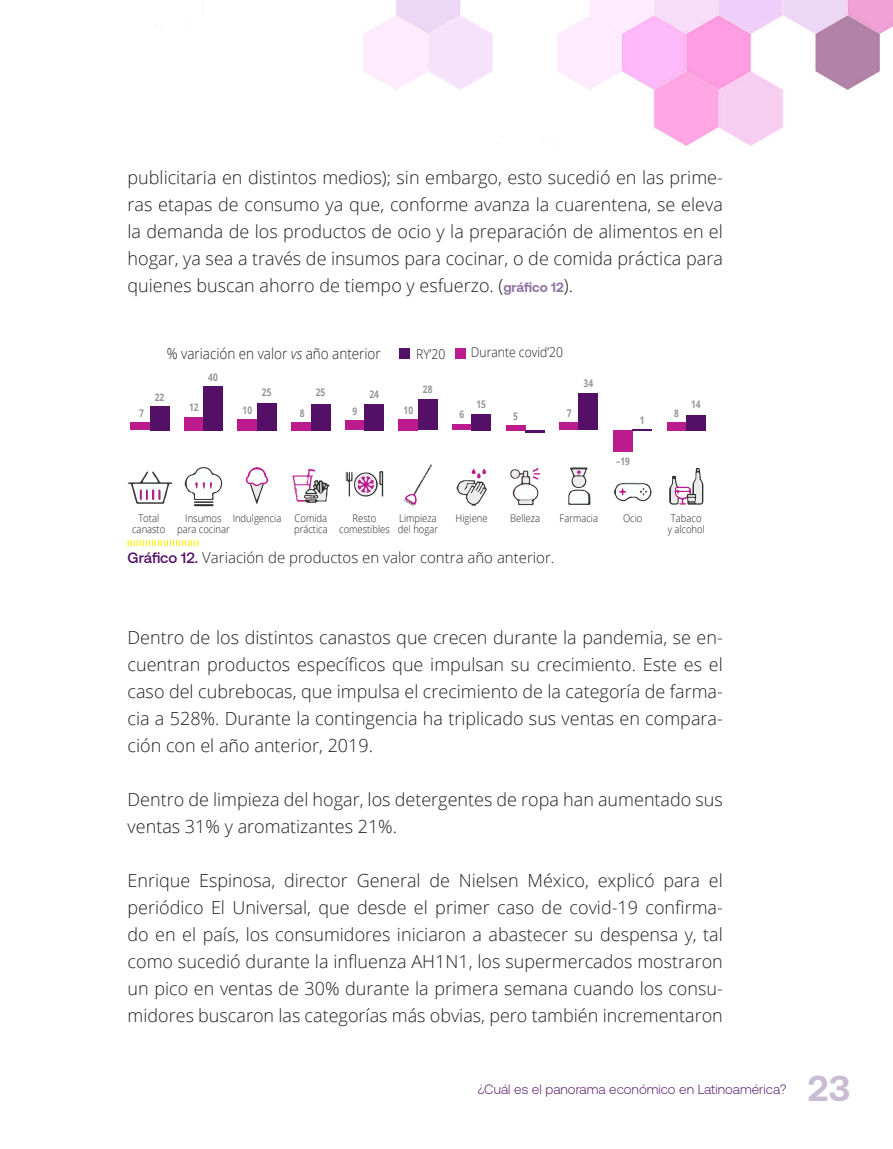
<style>
.page{position:relative;width:893px;height:1149px;background:#fff}
.page>*{position:absolute;margin:0;border:0;box-sizing:border-box;transform-origin:0 0}
.t1{font:700 36px "Aeonik";color:#cabcd5}
._01_Normal{font:300 18px/27px "Open Sans";color:#231f20;text-align:justify}
._02_Grafico{font:300 15px "Open Sans";color:#231f20}
._02_Grafico-2{font:300 15px "Open Sans";color:#231f20;scale:.9 1}
.t2{font:300 13.5px "Aeonik";color:#540f67}
.t3{font:300 13.5px "Open Sans";color:#231f20;scale:.9 1}
.t4{font:300 10.5px/10.5px "Open Sans";color:#231f20;text-align:center;scale:.9 1}
.t5{font:700 10.5px "Open Sans";color:#939598;scale:.8 1}
.s1{font-family:"Aeonik";font-weight:700;font-size:13.5px;color:#9375a4}
.s2{font-style:italic}
.s3{font-family:"Aeonik";font-weight:500;color:#540f67}
</style>
<div class="page">
<img style="left:364px;top:0;width:529px;height:146px">
<svg style="left:128px;top:540px;width:70px;height:6px"></svg>
<div style="left:131px;top:422px;width:19px;height:8px;background:#bc1b8d"></div>
<div style="left:150px;top:406px;width:19px;height:24px;background:#540f67"></div>
<div style="left:184px;top:416px;width:19px;height:14px;background:#bc1b8d"></div>
<div style="left:203px;top:386px;width:20px;height:44px;background:#540f67"></div>
<div style="left:238px;top:419px;width:19px;height:11px;background:#bc1b8d"></div>
<div style="left:257px;top:402px;width:19px;height:28px;background:#540f67"></div>
<div style="left:292px;top:421px;width:19px;height:9px;background:#bc1b8d"></div>
<div style="left:311px;top:403px;width:19px;height:27px;background:#540f67"></div>
<div style="left:345px;top:420px;width:19px;height:10px;background:#bc1b8d"></div>
<div style="left:364px;top:404px;width:20px;height:26px;background:#540f67"></div>
<div style="left:399px;top:419px;width:19px;height:11px;background:#bc1b8d"></div>
<div style="left:418px;top:399px;width:19px;height:31px;background:#540f67"></div>
<div style="left:452px;top:424px;width:20px;height:6px;background:#bc1b8d"></div>
<div style="left:472px;top:414px;width:19px;height:16px;background:#540f67"></div>
<div style="left:506px;top:424px;width:19px;height:6px;background:#bc1b8d"></div>
<svg style="left:525px;top:430px;width:19px;height:2px"></svg>
<div style="left:559px;top:422px;width:20px;height:8px;background:#bc1b8d"></div>
<div style="left:579px;top:393px;width:19px;height:37px;background:#540f67"></div>
<div style="left:613px;top:430px;width:20px;height:21px;background:#bc1b8d"></div>
<svg style="left:633px;top:429px;width:19px;height:1px"></svg>
<div style="left:667px;top:422px;width:19px;height:8px;background:#bc1b8d"></div>
<div style="left:686px;top:415px;width:19px;height:15px;background:#540f67"></div>
<svg style="left:510px;top:467px;width:30px;height:38px"></svg>
<svg style="left:456px;top:468px;width:31px;height:38px"></svg>
<svg style="left:245px;top:467px;width:24px;height:36px"></svg>
<svg style="left:669px;top:467px;width:34px;height:38px"></svg>
<svg style="left:404px;top:464px;width:28px;height:42px"></svg>
<svg style="left:184px;top:467px;width:39px;height:39px"></svg>
<svg style="left:614px;top:482px;width:38px;height:20px"></svg>
<svg style="left:568px;top:467px;width:23px;height:38px"></svg>
<svg style="left:346px;top:471px;width:37px;height:26px"></svg>
<svg style="left:292px;top:468px;width:38px;height:35px"></svg>
<svg style="left:128px;top:471px;width:44px;height:32px"></svg>
<div style="left:399px;top:348px;width:11px;height:10px;background:#540f67"></div>
<div style="left:455px;top:348px;width:11px;height:10px;background:#bc1b8d"></div>
<p class="_01_Normal" style="left:128px;top:164px;width:597px">publicitaria en distintos medios); sin embargo, esto sucedió en las prime&shy;ras etapas de consumo ya que, conforme avanza la cuarentena, se eleva la demanda de los productos de ocio y la preparación de alimentos en el hogar, ya sea a través de insumos para cocinar, o de comida práctica para quienes buscan ahorro de tiempo y esfuerzo. (<span class="s1">gráfico 12</span>).</p>
<p class="t5" style="left:139px;top:405px;width:7px">7</p>
<p class="_02_Grafico-2" style="left:167px;top:343px;width:239px">% variación en valor <span class="s2">vs</span> año anterior</p>
<p class="t3" style="left:416px;top:344px;width:34px">RY’20</p>
<p class="t3" style="left:471px;top:343px;width:104px">Durante covid’20</p>
<p class="t5" style="left:155px;top:389px;width:13px">22</p>
<p class="t5" style="left:189px;top:399px;width:13px">12</p>
<p class="t5" style="left:208px;top:369px;width:13px">40</p>
<p class="t5" style="left:262px;top:385px;width:13px">25</p>
<p class="t5" style="left:316px;top:385px;width:13px">25</p>
<p class="t5" style="left:423px;top:382px;width:13px">28</p>
<p class="t5" style="left:369px;top:386px;width:13px">24</p>
<p class="t5" style="left:243px;top:402px;width:13px">10</p>
<p class="t5" style="left:300px;top:405px;width:7px">8</p>
<p class="t5" style="left:352px;top:403px;width:7px">9</p>
<p class="t5" style="left:404px;top:402px;width:13px">10</p>
<p class="t5" style="left:584px;top:376px;width:13px">34</p>
<p class="t5" style="left:476px;top:397px;width:13px">15</p>
<p class="t5" style="left:691px;top:397px;width:13px">14</p>
<p class="t5" style="left:674px;top:405px;width:7px">8</p>
<p class="t5" style="left:460px;top:406px;width:7px">6</p>
<p class="t5" style="left:567px;top:405px;width:7px">7</p>
<p class="t5" style="left:513px;top:408px;width:7px">5</p>
<p class="t5" style="left:640px;top:412px;width:7px">1</p>
<p class="t5" style="left:616px;top:453px;width:19px">–19</p>
<p class="t4" style="left:132px;top:513px;width:38px">Total canasto</p>
<p class="t4" style="left:623px;top:513px;width:23px">Ocio</p>
<p class="t4" style="left:668px;top:513px;width:43px">Tabaco y alcohol</p>
<p class="t4" style="left:177px;top:513px;width:117px;text-align:left;text-indent:8px">Insumos Indulgencia para cocinar</p>
<p class="t4" style="left:294px;top:513px;width:39px;text-align:left">Comida práctica</p>
<p class="t4" style="left:399px;top:513px;width:43px">Limpieza</p>
<p class="t4" style="left:456px;top:513px;width:37px">Higiene</p>
<p class="t4" style="left:510px;top:513px;width:35px">Belleza</p>
<p class="t4" style="left:560px;top:513px;width:44px">Farmacia</p>
<p class="t4" style="left:398px;top:523px;width:46px">del hogar</p>
<p class="t4" style="left:339px;top:513px;width:58px">Resto comestibles</p>
<p class="_02_Grafico" style="left:128px;top:547px;width:428px"><span class="s3">Gráfico 12.</span> Variación de productos en valor contra año anterior.</p>
<p class="_01_Normal" style="left:128px;top:623px;width:597px">Dentro de los distintos canastos que crecen durante la pandemia, se en&shy;cuentran productos específicos que impulsan su crecimiento. Este es el caso del cubrebocas, que impulsa el crecimiento de la categoría de farma&shy;cia a 528%. Durante la contingencia ha triplicado sus ventas en compara&shy;ción con el año anterior, 2019.</p>
<p class="_01_Normal" style="left:128px;top:785px;width:597px">Dentro de limpieza del hogar, los detergentes de ropa han aumentado sus ventas 31% y aromatizantes 21%.</p>
<p class="_01_Normal" style="left:128px;top:866px;width:597px">Enrique Espinosa, director General de Nielsen México, explicó para el periódico El Universal, que desde el primer caso de covid-19 confirma&shy;do en el país, los consumidores iniciaron a abastecer su despensa y, tal como sucedió durante la influenza AH1N1, los supermercados mostraron un pico en ventas de 30% durante la primera semana cuando los consu&shy;midores buscaron las categorías más obvias, pero también incrementaron</p>
<p class="t2" style="left:478px;top:1081px;width:310px">¿Cuál es el panorama económico en Latinoamérica?</p>
<h1 class="t1" style="left:808px;top:1067px;width:44px">23</h1>
</div>
